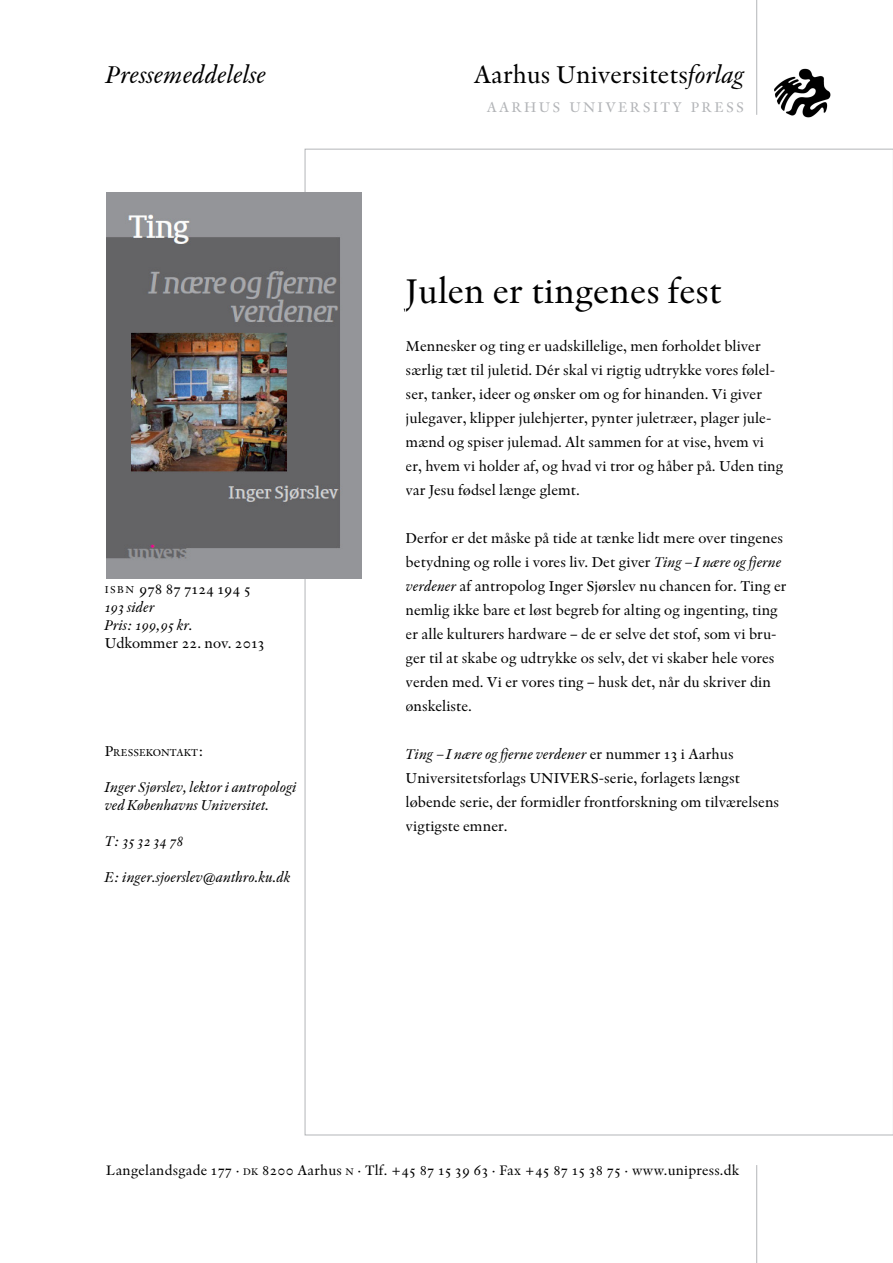
<style>
.page{position:relative;width:893px;height:1263px;background:#fff}
.page>*{position:absolute;margin:0;border:0;box-sizing:border-box;transform-origin:0 0}
.t1{font:36px "Indigo Os F";color:#000}
.t2{font:25.5px "Indigo Os F";color:#000}
.t3{font:italic 25.5px "Indigo Os F";color:#000}
.t4{font:15px/24px "Indigo Os F";color:#000}
.t5{font:italic 15px/18px "Indigo Os F";color:#000}
.t6{font:14.7px "Indigo Os F";letter-spacing:.15em;color:#b3b5b8}
.t7{font:14.4px "Indigo Os F";letter-spacing:.015em;color:#000}
.t8{font:10.5px "Indigo Os F";color:#000}
.s1{font-style:normal;font-size:10.5px}
.s2{font-style:normal}
.s3{font-size:15px}
.s4{font-style:italic}
.s5{font-size:10.05px}
</style>
<div class="page">
<img style="left:774px;top:68px;width:57px;height:50px">
<hr style="left:756px;top:0;width:1px;height:115px;background:#b3b5b8">
<hr style="left:756px;top:1165px;width:1px;height:98px;background:#b3b5b8">
<img style="left:106px;top:192px;width:255px;height:387px">
<h2 class="t3" style="left:106px;top:64px;width:161px">Pressemeddelelse</h2>
<p class="t5" style="left:105px;top:581px;width:148px"><span class="s1">I S B N</span> <span class="s2">978 87 7124 194 5<br></span>193 sider<br>Pris: 199,95 kr.</p>
<p class="t4" style="left:105px;top:632px;width:161px">Udkommer 22. nov. 2013</p>
<p class="t8" style="left:105px;top:748px;width:100px"><span class="s3">P</span>RESSEKONTAKT<span class="s3">:</span></p>
<p class="t5" style="left:105px;top:779px;width:193px">Inger Sjørslev, lektor i antropologi ved Københavns Universitet.</p>
<p class="t5" style="left:105px;top:833px;width:80px">T: 35 32 34 78</p>
<p class="t5" style="left:105px;top:869px;width:187px">E: inger.sjoerslev@anthro.ku.dk</p>
<h2 class="t2" style="left:473px;top:64px;width:272px">Aarhus Universitets<span class="s4">forlag</span></h2>
<p class="t6" style="left:486px;top:100px;width:259px">AARHUS UNIVERSITY PRESS</p>
<h1 class="t1" style="left:405px;top:276px;width:318px">Julen er tingenes fest</h1>
<p class="t4" style="left:405px;top:335px;width:379px">Mennesker og ting er uadskillelige, men forholdet bliver særlig tæt til juletid. Dér skal vi rigtig udtrykke vores følel&shy;ser, tanker, ideer og ønsker om og for hinanden. Vi giver julegaver, klipper julehjerter, pynter juletræer, plager jule&shy;mænd og spiser julemad. Alt sammen for at vise, hvem vi er, hvem vi holder af, og hvad vi tror og håber på. Uden ting var Jesu fødsel længe glemt.</p>
<p class="t4" style="left:405px;top:527px;width:382px">Derfor er det måske på tide at tænke lidt mere over tingenes betydning og rolle i vores liv. Det giver <span class="s4">Ting – I nære og fjerne verdener</span> af antropolog Inger Sjørslev nu chancen for. Ting er nemlig ikke bare et løst begreb for alting og ingenting, ting er alle kulturers hardware – de er selve det stof, som vi bru&shy;ger til at skabe og udtrykke os selv, det vi skaber hele vores verden med. Vi er vores ting – husk det, når du skriver din ønskeliste.</p>
<p class="t4" style="left:405px;top:743px;width:375px"><span class="s4">Ting – I nære og fjerne verdener</span> er nummer 13 i Aarhus Universitetsforlags UNIVERS-serie, forlagets længst løbende serie, der formidler frontforskning om tilværelsens vigtigste emner.</p>
<p class="t7" style="left:106px;top:1164px;width:634px">Langelandsgade 177 · <span class="s5">DK</span> 8200 Aarhus <span class="s5">N</span> · Tlf. +45 87 15 39 63 · Fax +45 87 15 38 75 · www.unipress.dk</p>
</div>
